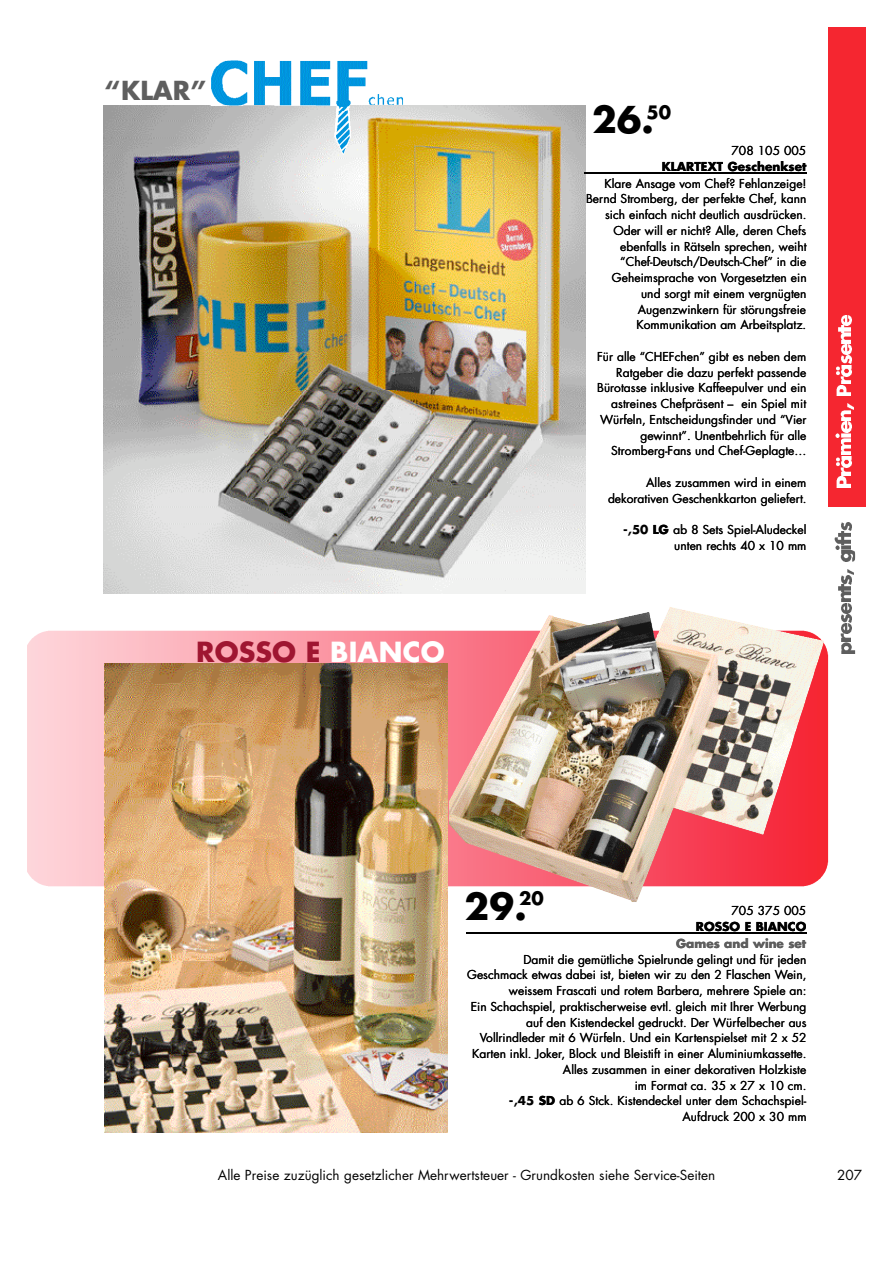
<style>
.page{position:relative;width:893px;height:1263px;background:#fff}
.page>*{position:absolute;margin:0;border:0;box-sizing:border-box;transform-origin:0 0}
.t1{font:700 36px "Futura";color:#000}
.t2{font:700 27px "Futura";letter-spacing:.005em;color:#9f1631}
.t3{font:700 25.5px "Futura";color:#5e5e5e}
.t4{font:13.5px "Futura";color:#000}
.t5{font:12px/15.8px "Futura";color:#000;text-align:right}
.t6{font:700 12px "Futura";color:#000}
.t7{font:700 12px "Futura";color:#5e5e5e}
.s1{color:#fff}
.s2{font-weight:700}
</style>
<div class="page">
<img style="left:27px;top:631px;width:801px;height:255px">
<div style="left:828px;top:27px;width:37px;height:480px;background:#f52630"></div>
<img style="left:841px;top:642px;width:14px;height:12px">
<img style="left:840px;top:615px;width:11px;height:26px">
<img style="left:838px;top:576px;width:13px;height:37px">
<svg style="left:847px;top:570px;width:6px;height:5px"></svg>
<img style="left:840px;top:551px;width:15px;height:11px">
<img style="left:834px;top:523px;width:17px;height:26px">
<img style="left:836px;top:477px;width:14px;height:10px">
<img style="left:836px;top:456px;width:15px;height:19px">
<img style="left:841px;top:438px;width:9px;height:17px">
<img style="left:835px;top:422px;width:16px;height:15px">
<img style="left:840px;top:410px;width:10px;height:10px">
<svg style="left:847px;top:404px;width:6px;height:5px"></svg>
<img style="left:836px;top:345px;width:15px;height:51px">
<img style="left:838px;top:315px;width:13px;height:28px">
<img style="left:104px;top:105px;width:481px;height:489px">
<svg style="left:211px;top:105px;width:198px;height:50px"></svg>
<img style="left:211px;top:60px;width:192px;height:94px">
<img style="left:669px;top:607px;width:155px;height:109px">
<img style="left:105px;top:663px;width:342px;height:469px">
<hr style="left:584px;top:172px;width:222px;height:1px;background:#000">
<hr style="left:465px;top:932px;width:341px;height:1px;background:#000">
<h3 class="t3" style="left:105px;top:79px;width:103px">“KLAR”</h3>
<h2 class="t2" style="left:196px;top:640px;width:250px">ROSSO E <span class="s1">BIANCO</span></h2>
<h1 class="t1" style="left:592px;top:103px;width:81px">26.<sup>50</sup></h1>
<p class="t5" style="left:731px;top:144px;width:76px">708 105 005</p>
<p class="t6" style="left:661px;top:161px;width:146px">KLARTEXT Geschenkset</p>
<p class="t5" style="left:586px;top:176px;width:222px">Klare Ansage vom Chef? Fehlanzeige!<br>Bernd Stromberg, der perfekte Chef, kann sich einfach nicht deutlich ausdrücken.<br>Oder will er nicht? Alle, deren Chefs ebenfalls in Rätseln sprechen, weiht “Chef-Deutsch/Deutsch-Chef” in die Geheimsprache von Vorgesetzten ein<br>und sorgt mit einem vergnügten Augenzwinkern für störungsfreie Kommunikation am Arbeitsplatz.</p>
<p class="t5" style="left:597px;top:349px;width:211px">Für alle “CHEFchen” gibt es neben dem Ratgeber die dazu perfekt passende Bürotasse inklusive Kaffeepulver und ein astreines Chefpräsent – ein Spiel mit Würfeln, Entscheidungsfinder und “Vier gewinnt”. Unentbehrlich für alle Stromberg-Fans und Chef-Geplagte…</p>
<p class="t5" style="left:608px;top:475px;width:200px">Alles zusammen wird in einem dekorativen Geschenkkarton geliefert.</p>
<p class="t5" style="left:623px;top:523px;width:185px"><span class="s2">-,50 LG</span> ab 8 Sets Spiel-Aludeckel unten rechts 40 x 10 mm</p>
<h1 class="t1" style="left:464px;top:890px;width:81px">29.<sup>20</sup></h1>
<p class="t5" style="left:731px;top:904px;width:76px">705 375 005</p>
<p class="t6" style="left:696px;top:921px;width:112px">ROSSO E BIANCO</p>
<p class="t7" style="left:676px;top:938px;width:132px">Games and wine set</p>
<p class="t5" style="left:467px;top:952px;width:341px">Damit die gemütliche Spielrunde gelingt und für jeden Geschmack etwas dabei ist, bieten wir zu den 2 Flaschen Wein, weissem Frascati und rotem Barbera, mehrere Spiele an:<br>Ein Schachspiel, praktischerweise evtl. gleich mit Ihrer Werbung auf den Kistendeckel gedruckt. Der Würfelbecher aus Vollrindleder mit 6 Würfeln. Und ein Kartenspielset mit 2 x 52<br>Karten inkl. Joker, Block und Bleistift in einer Aluminiumkassette.<br>Alles zusammen in einer dekorativen Holzkiste<br>im Format ca. 35 x 27 x 10 cm.<br><span class="s2">-,45 SD</span> ab 6 Stck. Kistendeckel unter dem Schachspiel-Aufdruck 200 x 30 mm</p>
<p class="t4" style="left:218px;top:1169px;width:499px">Alle Preise zuzüglich gesetzlicher Mehrwertsteuer - Grundkosten siehe Service-Seiten</p>
<p class="t4" style="left:837px;top:1169px;width:26px">207</p>
</div>
